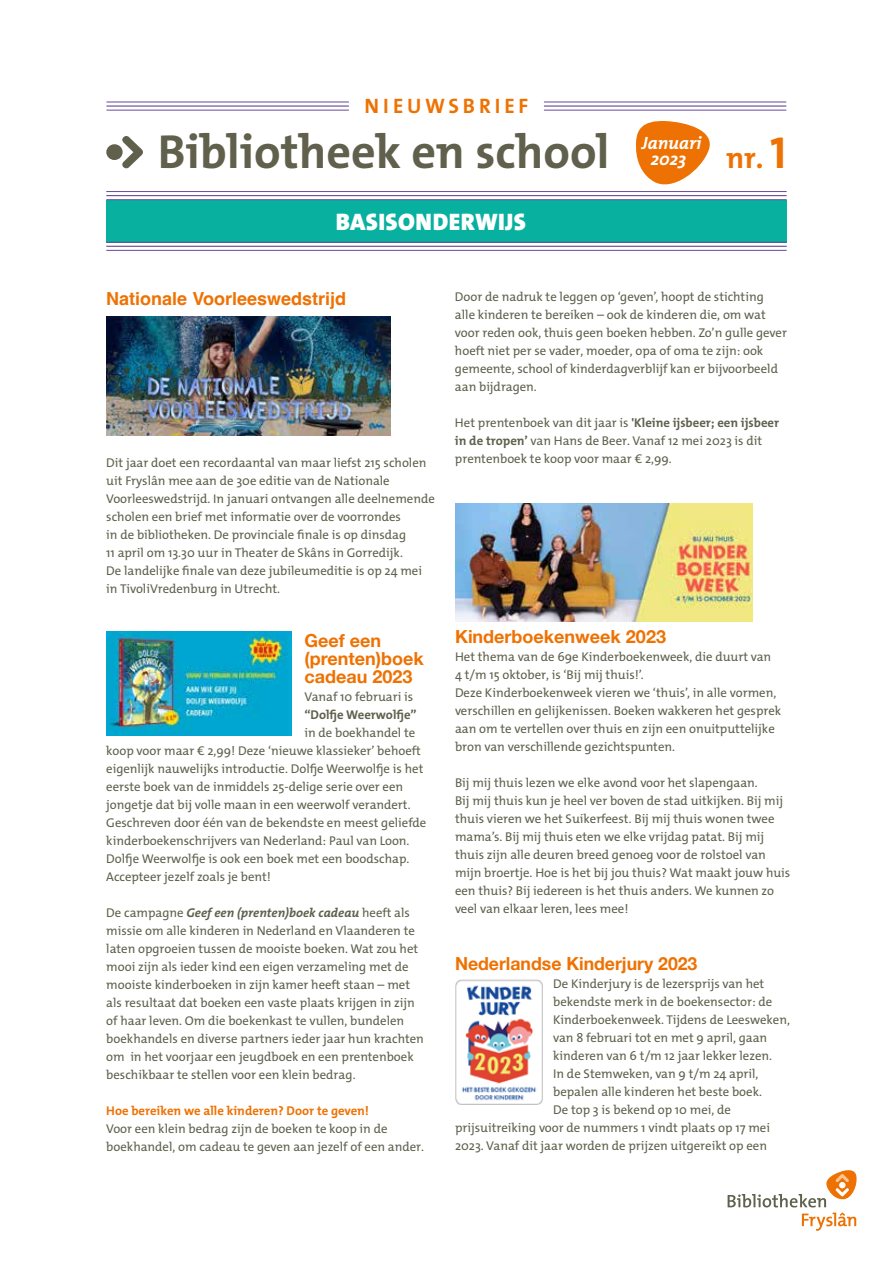
<style>
.page{position:relative;width:893px;height:1263px;background:#fff}
.page>*{position:absolute;margin:0;border:0;box-sizing:border-box;transform-origin:0 0}
.t1{font:700 48px "The Mix Os F";color:#60604d}
.t2{font:700 30px "The Mix Os F";color:#ee7203}
.t3{font:900 24px "The Mix Os F";letter-spacing:.02em;color:#fff}
.t4{font:700 21px "The Mix Os F";letter-spacing:.18em;color:#ee7203}
.t5{font:700 18px/18px "Helvetica Neue";color:#ee7203}
.t6{font:700 18px "Helvetica";color:#ee7203}
.t7{font:italic 700 17.85px/16.2px "The Mix Os F";color:#fff;text-align:center}
.t8{font:12.75px/18px "The Mix Os F";color:#60604d}
.t9{font:700 12.75px "The Mix Os F";color:#ee7203}
.t10{font:700 12.75px "The Mix Os F";color:#60604d}
.s1{font-size:45px}
.s2{font-weight:700;font-style:italic}
.s3{font-weight:700}
</style>
<div class="page">
<div style="left:106px;top:200px;width:681px;height:42px;background:#08b0a0"></div>
<hr style="left:106px;top:246px;width:681px;height:1px;background:#674997">
<hr style="left:106px;top:250px;width:681px;height:1px;background:#674997">
<hr style="left:106px;top:242px;width:681px;height:1px;background:#674997">
<hr style="left:106px;top:195px;width:681px;height:1px;background:#674997">
<hr style="left:106px;top:199px;width:681px;height:1px;background:#674997">
<hr style="left:106px;top:191px;width:681px;height:1px;background:#674997">
<hr style="left:106px;top:105px;width:243px;height:2px;background:#674997">
<hr style="left:106px;top:110px;width:243px;height:1px;background:#674997">
<hr style="left:106px;top:102px;width:243px;height:1px;background:#674997">
<hr style="left:544px;top:105px;width:242px;height:2px;background:#674997">
<hr style="left:544px;top:110px;width:242px;height:1px;background:#674997">
<hr style="left:544px;top:102px;width:242px;height:1px;background:#674997">
<div style="left:106px;top:144px;width:17px;height:16px;background:#60604d;border-radius:50%"></div>
<svg style="left:122px;top:136px;width:21px;height:32px"></svg>
<svg style="left:635px;top:120px;width:75px;height:65px"></svg>
<svg style="left:728px;top:1170px;width:129px;height:61px"></svg>
<img style="left:455px;top:504px;width:298px;height:117px">
<img style="left:106px;top:317px;width:284px;height:118px">
<img style="left:106px;top:631px;width:186px;height:105px">
<img style="left:455px;top:979px;width:88px;height:126px">
<h3 class="t4" style="left:364px;top:93px;width:166px">NIEUWSBRIEF</h3>
<h1 class="t1" style="left:158px;top:121px;width:453px">Bibliotheek en school</h1>
<h2 class="t2" style="left:726px;top:139px;width:62px">nr. <span class="s1">1</span></h2>
<h3 class="t7" style="left:642px;top:135px;width:61px">Januari<br>2023</h3>
<h3 class="t3" style="left:336px;top:206px;width:192px">BASISONDERWIJS</h3>
<h3 class="t6" style="left:106px;top:288px;width:241px">Nationale Voorleeswedstrijd</h3>
<p class="t8" style="left:106px;top:454px;width:330px">Dit jaar doet een recordaantal van maar liefst 215 scholen uit Fryslân mee aan de 30e editie van de Nationale Voorleeswedstrijd. In januari ontvangen alle deelnemende scholen een brief met informatie over de voorrondes<br>in de bibliotheken. De provinciale finale is op dinsdag<br>11 april om 13.30 uur in Theater de Skâns in Gorredijk.<br>De landelijke finale van deze jubileumeditie is op 24 mei in TivoliVredenburg in Utrecht.</p>
<h3 class="t5" style="left:304px;top:632px;width:121px">Geef een (prenten)boek cadeau 2023</h3>
<p class="t8" style="left:304px;top:688px;width:110px">Vanaf 10 februari is</p>
<p class="t10" style="left:304px;top:707px;width:114px">“Dolfje Weerwolfje”</p>
<p class="t8" style="left:106px;top:724px;width:322px;text-indent:198px">in de boekhandel te koop voor maar € 2,99! Deze ‘nieuwe klassieker’ behoeft eigenlijk nauwelijks introductie. Dolfje Weerwolfje is het eerste boek van de inmiddels 25-delige serie over een jongetje dat bij volle maan in een weerwolf verandert.<br>Geschreven door één van de bekendste en meest geliefde kinderboekenschrijvers van Nederland: Paul van Loon.<br>Dolfje Weerwolfje is ook een boek met een boodschap.<br>Accepteer jezelf zoals je bent!</p>
<p class="t8" style="left:106px;top:904px;width:319px">De campagne <span class="s2">Geef een (prenten)boek cadeau</span> heeft als missie om alle kinderen in Nederland en Vlaanderen te laten opgroeien tussen de mooiste boeken. Wat zou het mooi zijn als ieder kind een eigen verzameling met de mooiste kinderboeken in zijn kamer heeft staan – met als resultaat dat boeken een vaste plaats krijgen in zijn of haar leven. Om die boekenkast te vullen, bundelen boekhandels en diverse partners ieder jaar hun krachten om in het voorjaar een jeugdboek en een prentenboek beschikbaar te stellen voor een klein bedrag.</p>
<p class="t9" style="left:106px;top:1103px;width:264px">Hoe bereiken we alle kinderen? Door te geven!</p>
<p class="t8" style="left:106px;top:1120px;width:319px">Voor een klein bedrag zijn de boeken te koop in de boekhandel, om cadeau te geven aan jezelf of een ander.</p>
<p class="t8" style="left:455px;top:288px;width:333px">Door de nadruk te leggen op ‘geven’, hoopt de stichting alle kinderen te bereiken – ook de kinderen die, om wat voor reden ook, thuis geen boeken hebben. Zo’n gulle gever hoeft niet per se vader, moeder, opa of oma te zijn: ook gemeente, school of kinderdagverblijf kan er bijvoorbeeld aan bijdragen.</p>
<p class="t8" style="left:455px;top:414px;width:326px">Het prentenboek van dit jaar is <span class="s3">'Kleine ijsbeer; een ijsbeer in de tropen’</span> van Hans de Beer. Vanaf 12 mei 2023 is dit prentenboek te koop voor maar € 2,99.</p>
<h3 class="t5" style="left:455px;top:628px;width:212px">Kinderboekenweek 2023</h3>
<p class="t8" style="left:455px;top:648px;width:328px">Het thema van de 69e Kinderboekenweek, die duurt van 4 t/m 15 oktober, is ‘Bij mij thuis!’.<br>Deze Kinderboekenweek vieren we ‘thuis’, in alle vormen, verschillen en gelijkenissen. Boeken wakkeren het gesprek aan om te vertellen over thuis en zijn een onuitputtelijke bron van verschillende gezichtspunten.</p>
<p class="t8" style="left:455px;top:774px;width:337px">Bij mij thuis lezen we elke avond voor het slapengaan.<br>Bij mij thuis kun je heel ver boven de stad uitkijken. Bij mij thuis vieren we het Suikerfeest. Bij mij thuis wonen twee mama’s. Bij mij thuis eten we elke vrijdag patat. Bij mij thuis zijn alle deuren breed genoeg voor de rolstoel van mijn broertje. Hoe is het bij jou thuis? Wat maakt jouw huis een thuis? Bij iedereen is het thuis anders. We kunnen zo veel van elkaar leren, lees mee!</p>
<h3 class="t5" style="left:455px;top:955px;width:244px">Nederlandse Kinderjury 2023</h3>
<p class="t8" style="left:553px;top:975px;width:213px">De Kinderjury is de lezersprijs van het</p>
<p class="t8" style="left:553px;top:993px;width:221px">bekendste merk in de boekensector: de</p>
<p class="t8" style="left:553px;top:1011px;width:238px">Kinderboekenweek. Tijdens de Leesweken,</p>
<p class="t8" style="left:553px;top:1029px;width:216px">van 8 februari tot en met 9 april, gaan</p>
<p class="t8" style="left:553px;top:1047px;width:220px">kinderen van 6 t/m 12 jaar lekker lezen.</p>
<p class="t8" style="left:553px;top:1065px;width:207px">In de Stemweken, van 9 t/m 24 april,</p>
<p class="t8" style="left:553px;top:1083px;width:210px">bepalen alle kinderen het beste boek.</p>
<p class="t8" style="left:553px;top:1101px;width:179px">De top 3 is bekend op 10 mei, de</p>
<p class="t8" style="left:455px;top:1119px;width:316px">prijsuitreiking voor de nummers 1 vindt plaats op 17 mei</p>
<p class="t8" style="left:455px;top:1137px;width:313px">2023. Vanaf dit jaar worden de prijzen uitgereikt op een</p>
</div>
